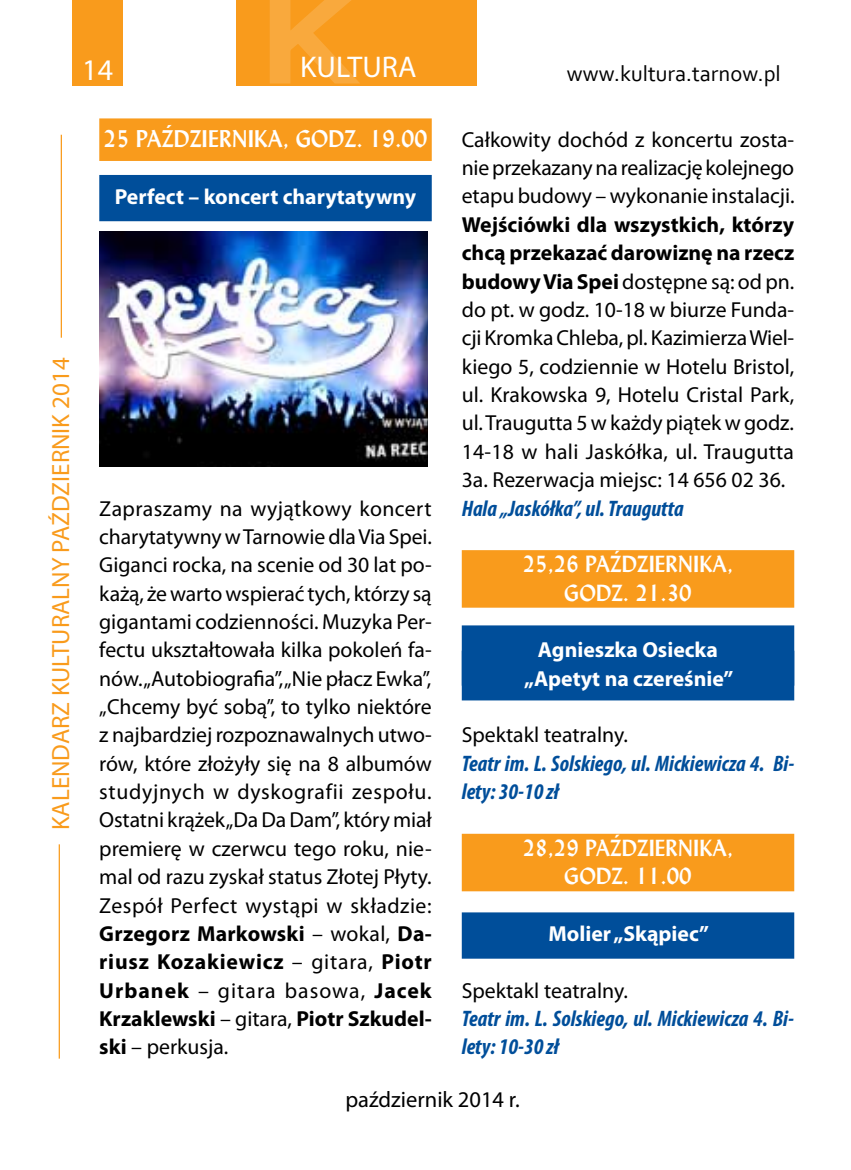
<style>
.page{position:relative;width:851px;height:1170px;background:#fff}
.page>*{position:absolute;margin:0;border:0;box-sizing:border-box;transform-origin:0 0}
.t1{font:30px "Myriad Pro";color:#fff}
.t2{font:25px "Myriad Pro";color:#f99b1c}
.t3{font:italic 700 condensed 22.5px/28.2px "Myriad Pro";color:#004e9a}
.t4{font:700 22.5px "Lydian PL";color:#fff}
.t5{font:22.5px "Corbel";color:#000}
.t6{font:22.5px "Myriad Pro";color:#000}
.t7{font:21.75px/28.2px "Myriad Pro";color:#000;text-align:justify}
.t8{font:700 21.75px/28.2px "Myriad Pro";color:#fff;text-align:center}
.t9{font:700 21.75px/28.2px "Lydian PL";color:#fff;text-align:center}
.s1{font-weight:700}
</style>
<div class="page">
<div style="left:72px;top:0;width:51px;height:85px;background:#f99b1c"></div>
<div style="left:236px;top:0;width:240px;height:85px;background:#f99b1c"></div>
<svg style="left:267px;top:0;width:164px;height:86px"></svg>
<hr style="left:61px;top:135px;width:1px;height:202px;background:#f99b1c">
<hr style="left:59px;top:844px;width:1px;height:214px;background:#f99b1c">
<div style="left:99px;top:118px;width:332px;height:43px;background:#f99b1c"></div>
<div style="left:99px;top:175px;width:332px;height:46px;background:#004e9a"></div>
<div style="left:461px;top:550px;width:333px;height:57px;background:#f99b1c"></div>
<div style="left:461px;top:625px;width:333px;height:75px;background:#004e9a"></div>
<div style="left:461px;top:833px;width:333px;height:58px;background:#f99b1c"></div>
<div style="left:461px;top:912px;width:333px;height:46px;background:#004e9a"></div>
<img style="left:99px;top:232px;width:329px;height:234px">
<p class="t2" style="left:45px;top:830px;width:474px;rotate:-90deg">KALENDARZ KULTURALNY PAŹDZIERNIK 2014</p>
<h1 class="t1" style="left:82px;top:51px;width:32px">14</h1>
<h1 class="t1" style="left:300px;top:48px;width:118px">KULTURA</h1>
<p class="t5" style="left:566px;top:59px;width:215px">www.kultura.tarnow.pl</p>
<p class="t4" style="left:104px;top:124px;width:325px">25 PAŹDZIERNIKA, GODZ. 19.00</p>
<p class="t8" style="left:115px;top:181px;width:303px">Perfect – koncert charytatywny</p>
<p class="t7" style="left:99px;top:493px;width:334px">Zapraszamy na wyjątkowy koncert charytatywny w Tarnowie dla Via Spei.<br>Giganci rocka, na scenie od 30 lat po&shy;każą, że warto wspierać tych, którzy są gigantami codzienności. Muzyka Per&shy;fectu ukształtowała kilka pokoleń fa&shy;nów. „Autobiografia”, „Nie płacz Ewka”, „Chcemy być sobą”, to tylko niektóre z najbardziej rozpoznawalnych utwo&shy;rów, które złożyły się na 8 albumów studyjnych w dyskografii zespołu.<br>Ostatni krążek „Da Da Dam”, który miał premierę w czerwcu tego roku, nie&shy;mal od razu zyskał status Złotej Płyty.<br>Zespół Perfect wystąpi w składzie:<br><span class="s1">Grzegorz Markowski</span> – wokal, <span class="s1">Da&shy;riusz Kozakiewicz</span> – gitara, <span class="s1">Piotr Urbanek</span> – gitara basowa, <span class="s1">Jacek Krzaklewski</span> – gitara, <span class="s1">Piotr Szkudel&shy;ski</span> – perkusja.</p>
<p class="t7" style="left:461px;top:125px;width:334px">Całkowity dochód z koncertu zosta&shy;nie przekazany na realizację kolejnego etapu budowy – wykonanie instalacji.</p>
<p class="t7" style="left:461px;top:210px;width:334px"><span class="s1">Wejściówki dla wszystkich, którzy chcą przekazać darowiznę na rzecz budowy Via Spei</span> dostępne są: od pn. do pt. w godz. 10-18 w biurze Funda&shy;cji Kromka Chleba, pl. Kazimierza Wiel&shy;kiego 5, codziennie w Hotelu Bristol, ul. Krakowska 9, Hotelu Cristal Park, ul. Traugutta 5 w każdy piątek w godz.<br>14-18 w hali Jaskółka, ul. Traugutta 3a. Rezerwacja miejsc: 14 656 02 36.</p>
<p class="t3" style="left:461px;top:493px;width:223px">Hala „Jaskółka”, ul. Traugutta</p>
<p class="t9" style="left:522px;top:550px;width:212px">25,26 PAŹDZIERNIKA,<br>GODZ. 21.30</p>
<p class="t8" style="left:524px;top:635px;width:210px">Agnieszka Osiecka „Apetyt na czereśnie”</p>
<p class="t7" style="left:461px;top:720px;width:168px">Spektakl teatralny.</p>
<p class="t3" style="left:461px;top:748px;width:334px">Teatr im. L. Solskiego, ul. Mickiewicza 4. Bi&shy;lety: 30-10 zł</p>
<p class="t9" style="left:522px;top:833px;width:212px">28,29 PAŹDZIERNIKA,<br>GODZ. 11.00</p>
<p class="t8" style="left:548px;top:918px;width:162px">Molier „Skąpiec”</p>
<p class="t7" style="left:461px;top:975px;width:168px">Spektakl teatralny.</p>
<p class="t3" style="left:461px;top:1003px;width:333px">Teatr im. L. Solskiego, ul. Mickiewicza 4. Bi&shy;lety: 10-30 zł</p>
<p class="t6" style="left:345px;top:1085px;width:176px">październik 2014 r.</p>
</div>
